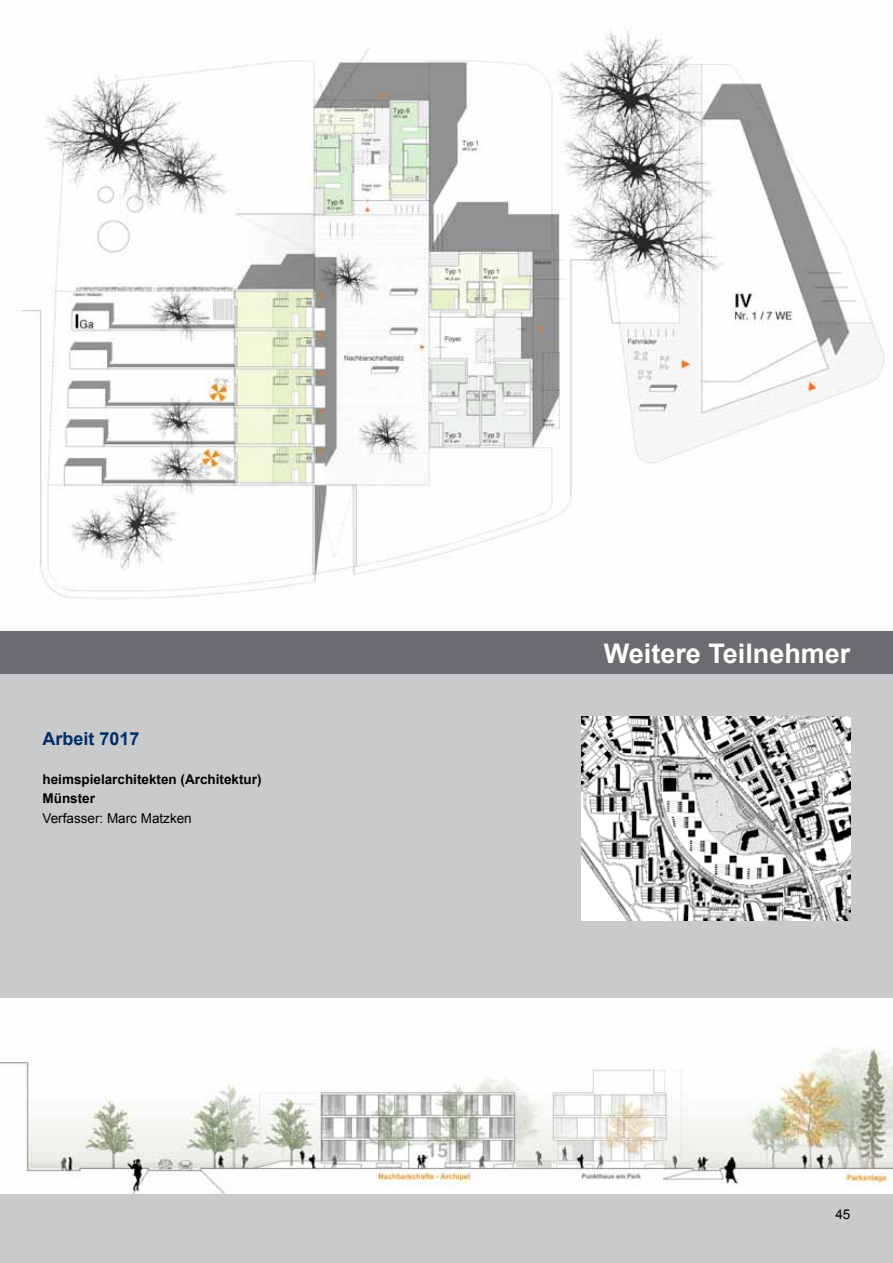
<style>
.page{position:relative;width:893px;height:1263px;background:#fff}
.page>*{position:absolute;margin:0;border:0;box-sizing:border-box;transform-origin:0 0}
.t1{font:700 27px "Arial";color:#fff}
._12_Pt_Überschrift{font:700 18px "Arial";color:#002f67}
._9_Pt_Überschrift{font:700 13.5px "Arial";color:#000}
._9_Pt_Fließtext_eing{font:13.5px "Arial";color:#000}
</style>
<div class="page">
<div style="left:0;top:674px;width:893px;height:589px;background:#c9cacc"></div>
<img style="left:20px;top:30px;width:865px;height:569px">
<img style="left:0;top:998px;width:893px;height:195px">
<img style="left:581px;top:716px;width:269px;height:204px">
<div style="left:0;top:631px;width:893px;height:43px;background:#6b6c6f"></div>
<h2 class="_12_Pt_Überschrift" style="left:43px;top:726px;width:99px">Arbeit 7017</h2>
<h3 class="_9_Pt_Überschrift" style="left:43px;top:770px;width:221px">heimspielarchitekten (Architektur)</h3>
<h3 class="_9_Pt_Überschrift" style="left:43px;top:789px;width:54px">Münster</h3>
<p class="_9_Pt_Fließtext_eing" style="left:43px;top:809px;width:151px">Verfasser: Marc Matzken</p>
<h1 class="t1" style="left:604px;top:635px;width:248px">Weitere Teilnehmer</h1>
<p class="_9_Pt_Fließtext_eing" style="left:835px;top:1205px;width:17px">45</p>
</div>
